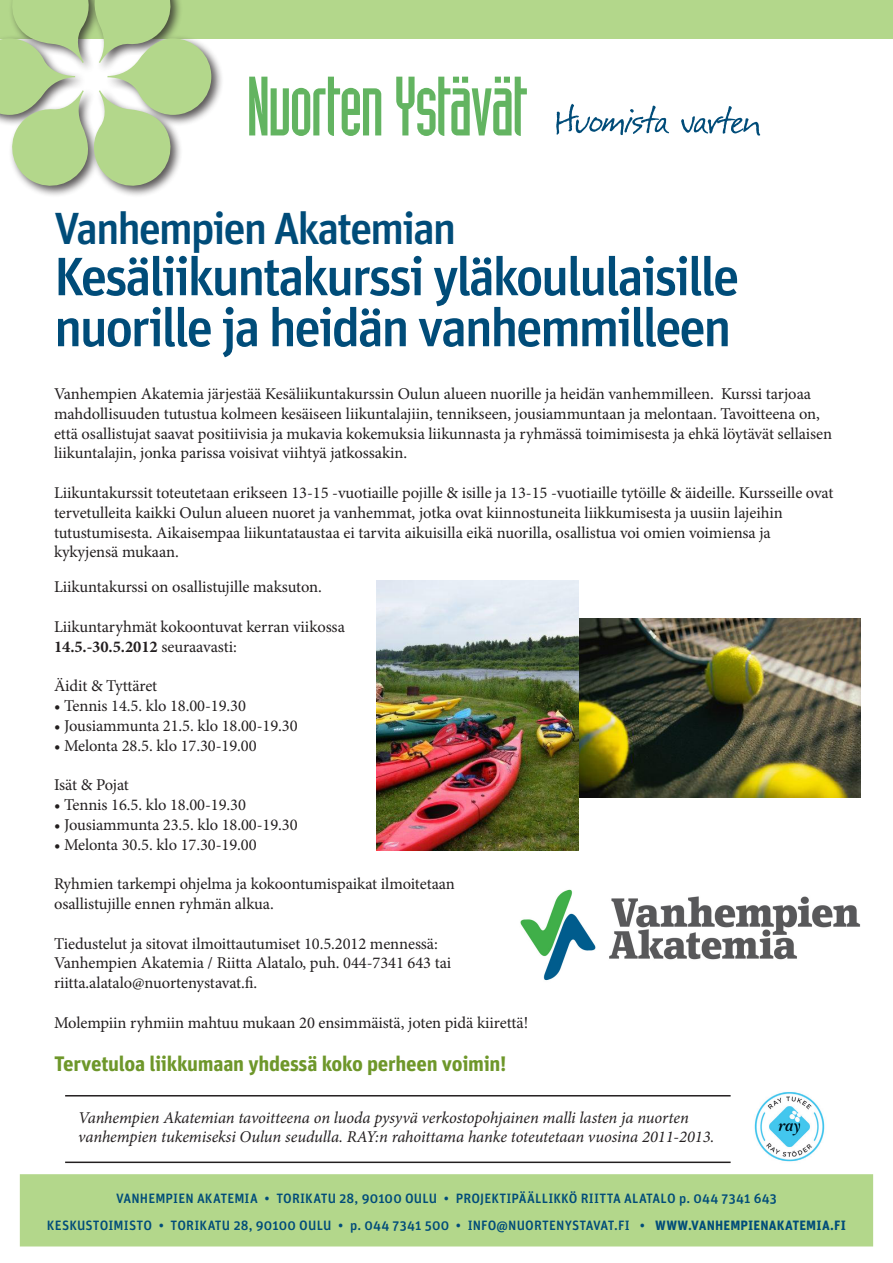
<style>
.page{position:relative;width:893px;height:1263px;background:#fff}
.page>*{position:absolute;margin:0;border:0;box-sizing:border-box;transform-origin:0 0}
.t1{font:500 54px/51px "Unit";letter-spacing:-.05em;color:#004c79}
.t2{font:500 45px "Unit";letter-spacing:-.05em;color:#004c79}
.t3{font:700 21px "Unit";letter-spacing:-.015em;color:#6e972a}
.t4{font:16.5px/19.8px "Minion Pro";letter-spacing:-.005em;color:#231f20}
.t5{font:italic 16.5px/19.8px "Minion Pro";letter-spacing:-.005em;color:#231f20}
.t6{font:700 16.5px "Minion Pro";letter-spacing:-.005em;color:#231f20}
.t7{font:16.5px "Minion Pro";letter-spacing:-.025em;color:#231f20}
.Pääotsikko_1_esite{font:500 13.5px/27px "Unit";letter-spacing:.01em;color:#004c79;text-align:center}
.s1{font-weight:400}
.s2{font-weight:700}
</style>
<div class="page">
<img style="left:500px;top:850px;width:361px;height:131px">
<div style="left:0;top:0;width:893px;height:39px;background:#b3d78b"></div>
<div style="left:0;top:0;width:224px;height:198px;background:#231f20;opacity:.75"></div>
<svg style="left:0;top:0;width:211px;height:191px"></svg>
<svg style="left:249px;top:77px;width:278px;height:59px"></svg>
<svg style="left:681px;top:106px;width:79px;height:30px"></svg>
<svg style="left:556px;top:104px;width:113px;height:31px"></svg>
<div style="left:20px;top:1174px;width:853px;height:72px;background:#b3d78b;border:3px solid #b3d78b"></div>
<hr style="left:65px;top:1095px;width:666px;height:1px;background:#231f20">
<hr style="left:65px;top:1161px;width:666px;height:2px;background:#231f20">
<img style="left:754px;top:1092px;width:71px;height:70px">
<img style="left:579px;top:618px;width:282px;height:179px">
<img style="left:376px;top:580px;width:203px;height:270px">
<p class="t2" style="left:54px;top:202px;width:404px">Vanhempien Akatemian</p>
<p class="t1" style="left:54px;top:250px;width:687px">Kesäliikuntakurssi yläkoululaisille nuorille ja heidän vanhemmilleen</p>
<p class="t4" style="left:54px;top:384px;width:780px">Vanhempien Akatemia järjestää Kesäliikuntakurssin Oulun alueen nuorille ja heidän vanhemmilleen. Kurssi tarjoaa mahdollisuuden tutustua kolmeen kesäiseen liikuntalajiin, tennikseen, jousiammuntaan ja melontaan. Tavoitteena on, että osallistujat saavat positiivisia ja mukavia kokemuksia liikunnasta ja ryhmässä toimimisesta ja ehkä löytävät sellaisen liikuntalajin, jonka parissa voisivat viihtyä jatkossakin.</p>
<p class="t4" style="left:54px;top:483px;width:781px">Liikuntakurssit toteutetaan erikseen 13-15 -vuotiaille pojille &amp; isille ja 13-15 -vuotiaille tytöille &amp; äideille. Kursseille ovat tervetulleita kaikki Oulun alueen nuoret ja vanhemmat, jotka ovat kiinnostuneita liikkumisesta ja uusiin lajeihin</p>
<p class="t4" style="left:54px;top:523px;width:718px">tutustumisesta. Aikaisempaa liikuntataustaa ei tarvita aikuisilla eikä nuorilla, osallistua voi omien voimiensa ja</p>
<p class="t4" style="left:54px;top:542px;width:126px">kykyjensä mukaan.</p>
<p class="t4" style="left:54px;top:577px;width:269px">Liikuntakurssi on osallistujille maksuton.</p>
<p class="t4" style="left:54px;top:617px;width:292px">Liikuntaryhmät kokoontuvat kerran viikossa</p>
<p class="t6" style="left:54px;top:635px;width:184px">14.5.-30.5.2012 <span class="s1">seuraavasti:</span></p>
<p class="t4" style="left:54px;top:676px;width:105px">Äidit &amp; Tyttäret</p>
<p class="t4" style="left:54px;top:696px;width:194px">• Tennis 14.5. klo 18.00-19.30</p>
<p class="t4" style="left:54px;top:716px;width:245px">• Jousiammunta 21.5. klo 18.00-19.30</p>
<p class="t4" style="left:54px;top:735px;width:204px">• Melonta 28.5. klo 17.30-19.00</p>
<p class="t7" style="left:54px;top:774px;width:76px">Isät &amp; Pojat</p>
<p class="t4" style="left:54px;top:795px;width:194px">• Tennis 16.5. klo 18.00-19.30</p>
<p class="t4" style="left:54px;top:815px;width:245px">• Jousiammunta 23.5. klo 18.00-19.30</p>
<p class="t4" style="left:54px;top:834px;width:204px">• Melonta 30.5. klo 17.30-19.00</p>
<p class="t4" style="left:54px;top:874px;width:402px">Ryhmien tarkempi ohjelma ja kokoontumispaikat ilmoitetaan</p>
<p class="t4" style="left:54px;top:894px;width:221px">osallistujille ennen ryhmän alkua.</p>
<p class="t4" style="left:54px;top:933px;width:385px">Tiedustelut ja sitovat ilmoittautumiset 10.5.2012 mennessä:</p>
<p class="t4" style="left:54px;top:953px;width:399px">Vanhempien Akatemia / Riitta Alatalo, puh. 044-7341 643 tai</p>
<p class="t4" style="left:54px;top:973px;width:205px">riitta.alatalo@nuortenystavat.fi.</p>
<p class="t4" style="left:54px;top:1013px;width:476px">Molempiin ryhmiin mahtuu mukaan 20 ensimmäistä, joten pidä kiirettä!</p>
<p class="t3" style="left:54px;top:1050px;width:454px">Tervetuloa liikkumaan yhdessä koko perheen voimin!</p>
<p class="t5" style="left:78px;top:1107px;width:638px">Vanhempien Akatemian tavoitteena on luoda pysyvä verkostopohjainen malli lasten ja nuorten vanhempien tukemiseksi Oulun seudulla. RAY:n rahoittama hanke toteutetaan vuosina 2011-2013.</p>
<p class="Pääotsikko_1_esite" style="left:47px;top:1184px;width:800px">VANHEMPIEN AKATEMIA • TORIKATU 28, 90100 OULU • PROJEKTIPÄÄLLIKKÖ RIITTA ALATALO p. 044 7341 643<br>KESKUSTOIMISTO • TORIKATU 28, 90100 OULU • p. 044 7341 500 • INFO@NUORTENYSTAVAT.FI • <span class="s2">WWW.VANHEMPIENAKATEMIA.FI</span></p>
</div>
